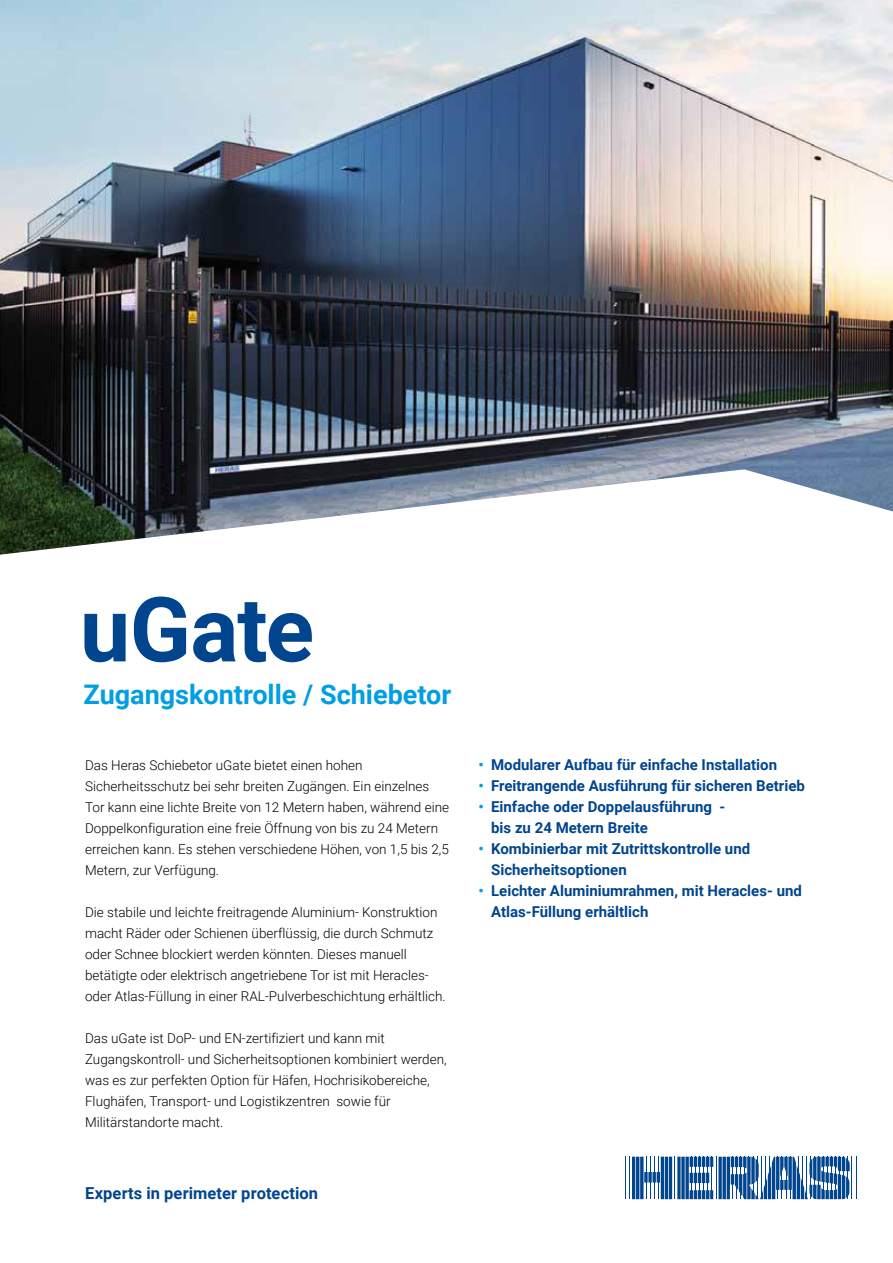
<style>
.page{position:relative;width:893px;height:1263px;background:#fff}
.page>*{position:absolute;margin:0;border:0;box-sizing:border-box;transform-origin:0 0}
.t1{font:700 90px "Roboto";letter-spacing:-.01em;color:#00458e}
.t2{font:700 27px "Roboto";color:#009ee3}
.t3{font:700 16.5px "Roboto";letter-spacing:.005em;color:#00458e}
.t4{font:700 15px/21px "Roboto";color:#00458e}
.t5{font:300 13.5px/21px "Roboto";color:#000}
.s1{color:#009ee3}
</style>
<div class="page">
<img style="left:0;top:0;width:893px;height:555px">
<hr style="left:625px;top:1157px;width:1px;height:42px;background:#00458e">
<hr style="left:629px;top:1157px;width:1px;height:42px;background:#00458e">
<hr style="left:646px;top:1157px;width:1px;height:42px;background:#00458e">
<hr style="left:650px;top:1157px;width:1px;height:42px;background:#00458e">
<hr style="left:654px;top:1157px;width:1px;height:42px;background:#00458e">
<hr style="left:658px;top:1157px;width:1px;height:42px;background:#00458e">
<hr style="left:674px;top:1157px;width:1px;height:42px;background:#00458e">
<hr style="left:852px;top:1157px;width:1px;height:42px;background:#00458e">
<hr style="left:856px;top:1157px;width:1px;height:42px;background:#00458e">
<hr style="left:669px;top:1157px;width:3px;height:42px;background:#00458e">
<hr style="left:665px;top:1157px;width:3px;height:42px;background:#00458e">
<hr style="left:661px;top:1157px;width:3px;height:42px;background:#00458e">
<hr style="left:640px;top:1157px;width:3px;height:42px;background:#00458e">
<hr style="left:636px;top:1157px;width:3px;height:42px;background:#00458e">
<hr style="left:632px;top:1157px;width:3px;height:42px;background:#00458e">
<svg style="left:657px;top:1172px;width:3px;height:10px"></svg>
<svg style="left:652px;top:1172px;width:4px;height:10px"></svg>
<svg style="left:648px;top:1172px;width:4px;height:10px"></svg>
<svg style="left:644px;top:1172px;width:4px;height:10px"></svg>
<svg style="left:685px;top:1157px;width:4px;height:42px"></svg>
<svg style="left:681px;top:1157px;width:4px;height:42px"></svg>
<svg style="left:677px;top:1157px;width:4px;height:42px"></svg>
<svg style="left:690px;top:1157px;width:160px;height:42px"></svg>
<h1 class="t1" style="left:80px;top:566px;width:236px">uGate</h1>
<h2 class="t2" style="left:84px;top:675px;width:369px">Zugangskontrolle / Schiebetor</h2>
<p class="t5" style="left:85px;top:754px;width:366px">Das Heras Schiebetor uGate bietet einen hohen Sicherheitsschutz bei sehr breiten Zugängen. Ein einzelnes Tor kann eine lichte Breite von 12 Metern haben, während eine Doppelkonfiguration eine freie Öffnung von bis zu 24 Metern erreichen kann. Es stehen verschiedene Höhen, von 1,5 bis 2,5<br>Metern, zur Verfügung.</p>
<p class="t5" style="left:85px;top:901px;width:362px">Die stabile und leichte freitragende Aluminium- Konstruktion macht Räder oder Schienen überflüssig, die durch Schmutz oder Schnee blockiert werden könnten. Dieses manuell betätigte oder elektrisch angetriebene Tor ist mit Heracles&shy;oder Atlas-Füllung in einer RAL-Pulverbeschichtung erhältlich.</p>
<p class="t5" style="left:85px;top:1027px;width:363px">Das uGate ist DoP- und EN-zertifiziert und kann mit Zugangskontroll- und Sicherheitsoptionen kombiniert werden, was es zur perfekten Option für Häfen, Hochrisikobereiche, Flughäfen, Transport- und Logistikzentren sowie für Militärstandorte macht.</p>
<p class="t3" style="left:85px;top:1181px;width:235px">Experts in perimeter protection</p>
<p class="t4" style="left:478px;top:753px;width:300px"><span class="s1">•</span> Modularer Aufbau für einfache Installation</p>
<p class="t4" style="left:478px;top:774px;width:328px"><span class="s1">•</span> Freitrangende Ausführung für sicheren Betrieb</p>
<p class="t4" style="left:491px;top:795px;width:236px;text-indent:-13px"><span class="s1">•</span> Einfache oder Doppelausführung - bis zu 24 Metern Breite</p>
<p class="t4" style="left:491px;top:837px;width:261px;text-indent:-13px"><span class="s1">•</span> Kombinierbar mit Zutrittskontrolle und<br>Sicherheitsoptionen</p>
<p class="t4" style="left:491px;top:879px;width:312px;text-indent:-13px"><span class="s1">•</span> Leichter Aluminiumrahmen, mit Heracles- und<br>Atlas-Füllung erhältlich</p>
</div>
